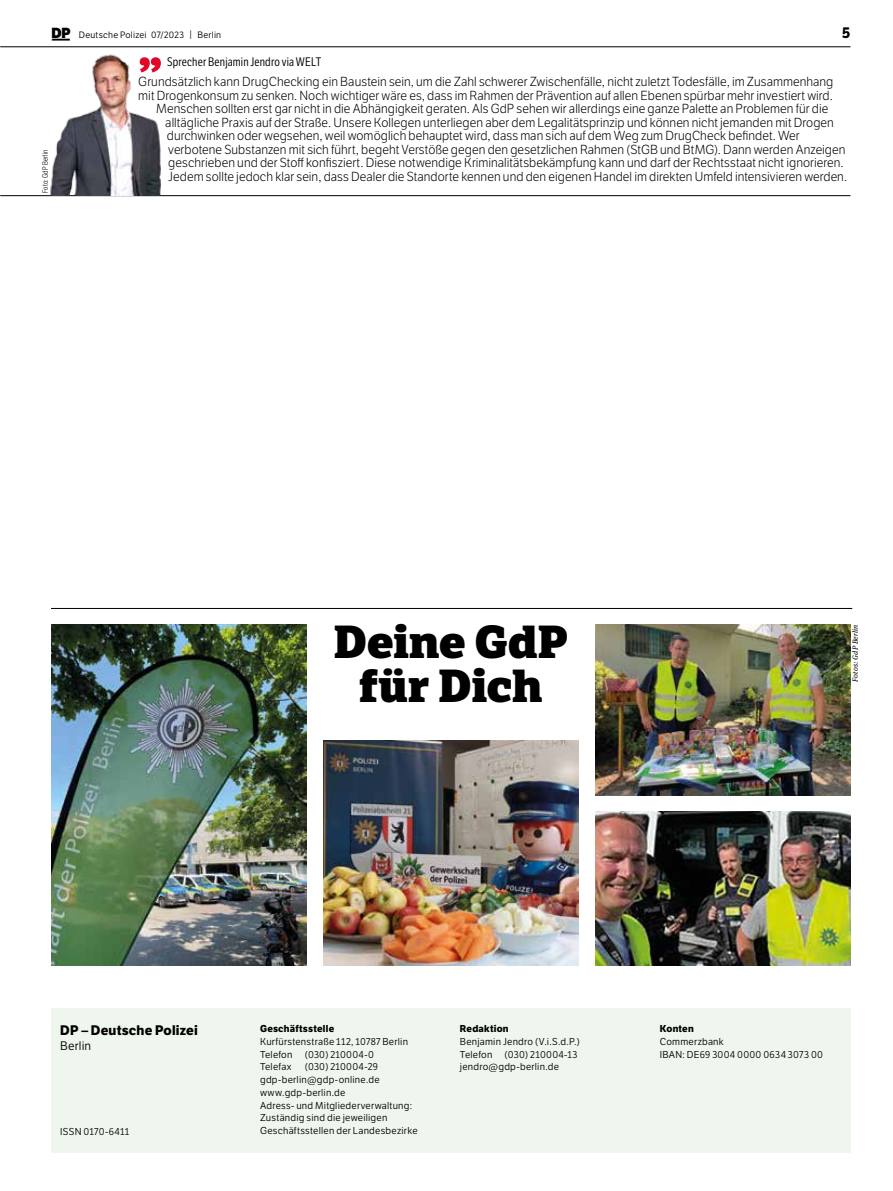
<style>
.page{position:relative;width:893px;height:1191px;background:#fff}
.page>*{position:absolute;margin:0;border:0;box-sizing:border-box;transform-origin:0 0}
.t1{font:52.5px "LFT Etica XB";color:#e40428}
.t2{font:800 45px/44.1px "LFT Etica Sheriff";letter-spacing:-.01em;color:#000;text-align:center}
.t3{font:700 15px "LFT Etica";color:#000}
.t4{font:700 13.5px "LFT Etica";letter-spacing:.015em;color:#000}
.t5{font:12.75px "LFT Etica Lt";letter-spacing:.005em;color:#000}
.t6{font:12px "LFT Etica Condensed";letter-spacing:.015em;color:#000}
.t7{font:12px "LFT Etica Bk";letter-spacing:.02em;color:#000}
.t8{font:9.75px/12.8px "LFT Etica Bk";letter-spacing:.025em;color:#000}
.t9{font:700 9.75px "LFT Etica";letter-spacing:.025em;color:#000}
.t10{font:9px "LFT Etica Bk";letter-spacing:.025em;color:#000}
.t11{font:italic 7.5px "Meta Serif Pro";letter-spacing:.025em;color:#000}
.t12{font:300 7.5px "LFT Etica Condensed";letter-spacing:.02em;color:#000}
.s1{font-family:"LFT Etica XB";font-size:14.25px}
.s2{font-size:9.3px}
</style>
<div class="page">
<hr style="left:0;top:195px;width:850px;height:1px;background:#000">
<hr style="left:0;top:47px;width:850px;height:1px;background:#000">
<svg style="left:52px;top:39px;width:18px;height:2px"></svg>
<img style="left:46px;top:54px;width:127px;height:142px">
<div style="left:52px;top:1008px;width:799px;height:144px;background:#eef6ed"></div>
<img style="left:595px;top:625px;width:255px;height:170px">
<img style="left:51px;top:625px;width:255px;height:340px">
<img style="left:595px;top:812px;width:256px;height:153px">
<img style="left:323px;top:740px;width:255px;height:225px">
<hr style="left:51px;top:608px;width:801px;height:1px;background:#000">
<p class="t10" style="left:52px;top:29px;width:171px"><span class="s1">DP</span> Deutsche Polizei 07/2023 <span class="s2">|</span> Berlin</p>
<p class="t3" style="left:842px;top:23px;width:10px">5</p>
<h1 class="t1" style="left:138px;top:13px;width:25px">„</h1>
<p class="t5" style="left:138px;top:74px;width:697px">Grundsätzlich kann DrugChecking ein Baustein sein, um die Zahl schwerer Zwischenfälle, nicht zuletzt Todesfälle, im Zusammenhang</p>
<p class="t5" style="left:138px;top:88px;width:696px">mit Drogenkonsum zu senken. Noch wichtiger wäre es, dass im Rahmen der Prävention auf allen Ebenen spürbar mehr investiert wird.</p>
<p class="t5" style="left:156px;top:101px;width:673px">Menschen sollten erst gar nicht in die Abhängigkeit geraten. Als GdP sehen wir allerdings eine ganze Palette an Problemen für die</p>
<p class="t5" style="left:165px;top:115px;width:670px">alltägliche Praxis auf der Straße. Unsere Kollegen unterliegen aber dem Legalitätsprinzip und können nicht jemanden mit Drogen</p>
<p class="t5" style="left:167px;top:128px;width:634px">durchwinken oder wegsehen, weil womöglich behauptet wird, dass man sich auf dem Weg zum DrugCheck befindet. Wer</p>
<p class="t5" style="left:168px;top:142px;width:679px">verbotene Substanzen mit sich führt, begeht Verstöße gegen den gesetzlichen Rahmen (StGB und BtMG). Dann werden Anzeigen</p>
<p class="t5" style="left:168px;top:156px;width:677px">geschrieben und der Stoff konfisziert. Diese notwendige Kriminalitätsbekämpfung kann und darf der Rechtsstaat nicht ignorieren.</p>
<p class="t5" style="left:168px;top:169px;width:680px">Jedem sollte jedoch klar sein, dass Dealer die Standorte kennen und den eigenen Handel im direkten Umfeld intensivieren werden.</p>
<p class="t6" style="left:167px;top:55px;width:156px">Sprecher Benjamin Jendro via WELT</p>
<p class="t12" style="left:41px;top:193px;width:45px;rotate:-90deg">Foto: GdP Berlin</p>
<h2 class="t2" style="left:334px;top:620px;width:235px">Deine GdP für Dich</h2>
<p class="t11" style="left:850px;top:682px;width:59px;rotate:-90deg">Fotos: GdP Berlin</p>
<p class="t4" style="left:60px;top:1021px;width:139px">DP – Deutsche Polizei</p>
<p class="t7" style="left:60px;top:1038px;width:33px">Berlin</p>
<p class="t8" style="left:60px;top:1125px;width:71px">ISSN 0170-6411</p>
<p class="t9" style="left:260px;top:1022px;width:76px">Geschäftsstelle</p>
<p class="t8" style="left:260px;top:1035px;width:149px">Kurfürstenstraße 112, 10787 Berlin<br>Telefon</p>
<p class="t8" style="left:305px;top:1048px;width:71px">(030) 210004-0</p>
<p class="t8" style="left:260px;top:1060px;width:159px;text-indent:45px">(030) 210004-29 gdp-berlin@gdp-online.de www.gdp-berlin.de<br>Adress- und Mitgliederverwaltung:<br>Zuständig sind die jeweiligen<br>Geschäftsstellen der Landesbezirke</p>
<p class="t8" style="left:260px;top:1060px;width:33px">Telefax</p>
<p class="t9" style="left:460px;top:1022px;width:50px">Redaktion</p>
<p class="t8" style="left:460px;top:1035px;width:121px">Benjamin Jendro (V.i.S.d.P.)<br>Telefon</p>
<p class="t8" style="left:460px;top:1048px;width:119px;text-indent:45px">(030) 210004-13 jendro@gdp-berlin.de</p>
<p class="t9" style="left:660px;top:1022px;width:35px">Konten</p>
<p class="t8" style="left:660px;top:1035px;width:165px">Commerzbank<br>IBAN: DE69 3004 0000 0634 3073 00</p>
</div>
